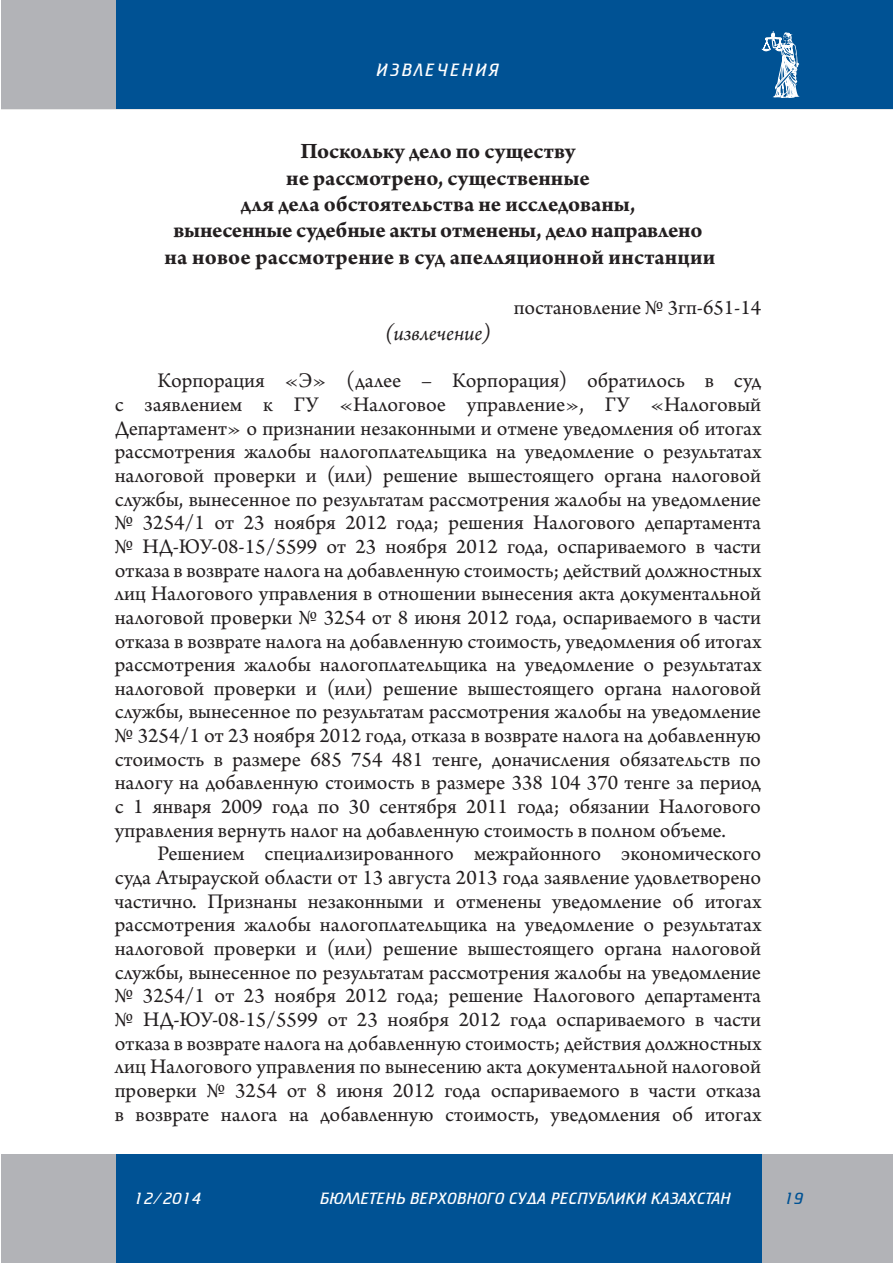
<style>
.page{position:relative;width:893px;height:1263px;background:#fff}
.page>*{position:absolute;margin:0;border:0;box-sizing:border-box;transform-origin:0 0}
.t1{font:700 23.25px/26.4px "Arno Pro";color:#231f20;text-align:center}
.t2{font:italic 22.5px "Arno Pro";color:#231f20}
.t3{font:21.9px/23.7px "Arno Pro";color:#231f20;text-align:justify}
.t4{font:21.75px "Arno Pro";color:#231f20}
.t5{font:300 18px "FK Cricket";letter-spacing:.11em;color:#fff}
.t6{font:300 16.5px "FK Cricket";color:#fff}
.t7{font:300 16.5px "FK Cricket";color:#005294}
</style>
<div class="page">
<div style="left:2px;top:1155px;width:114px;height:108px;background:#b2b3b7"></div>
<div style="left:116px;top:1155px;width:647px;height:108px;background:#005294"></div>
<div style="left:763px;top:1155px;width:130px;height:108px;background:#b2b3b7"></div>
<div style="left:2px;top:0;width:114px;height:109px;background:#b2b3b7"></div>
<div style="left:116px;top:0;width:777px;height:109px;background:#005294"></div>
<svg style="left:761px;top:31px;width:39px;height:67px"></svg>
<p class="t5" style="left:377px;top:61px;width:124px">ИЗВЛЕЧЕНИЯ</p>
<p class="t1" style="left:165px;top:139px;width:552px">Поскольку дело по существу<br>не рассмотрено, существенные<br>для дела обстоятельства не исследованы,<br>вынесенные судебные акты отменены, дело направлено на новое рассмотрение в суд апелляционной инстанции</p>
<p class="t4" style="left:514px;top:295px;width:249px">постановление № 3гп-651-14</p>
<p class="t2" style="left:385px;top:320px;width:107px">(извлечение)</p>
<p class="t3" style="left:115px;top:370px;width:648px;text-indent:43px">Корпорация «Э» (далее – Корпорация) обратилось в суд с заявлением к ГУ «Налоговое управление», ГУ «Налоговый Департамент» о признании незаконными и отмене уведомления об итогах рассмотрения жалобы налогоплательщика на уведомление о результатах налоговой проверки и (или) решение вышестоящего органа налоговой службы, вынесенное по результатам рассмотрения жалобы на уведомление № 3254/1 от 23 ноября 2012 года; решения Налогового департамента № НД-ЮУ-08-15/5599 от 23 ноября 2012 года, оспариваемого в части отказа в возврате налога на добавленную стоимость; действий должностных лиц Налогового управления в отношении вынесения акта документальной налоговой проверки № 3254 от 8 июня 2012 года, оспариваемого в части отказа в возврате налога на добавленную стоимость, уведомления об итогах рассмотрения жалобы налогоплательщика на уведомление о результатах налоговой проверки и (или) решение вышестоящего органа налоговой службы, вынесенное по результатам рассмотрения жалобы на уведомление № 3254/1 от 23 ноября 2012 года, отказа в возврате налога на добавленную стоимость в размере 685 754 481 тенге, доначисления обязательств по налогу на добавленную стоимость в размере 338 104 370 тенге за период с 1 января 2009 года по 30 сентября 2011 года; обязании Налогового управления вернуть налог на добавленную стоимость в полном объеме.</p>
<p class="t3" style="left:115px;top:843px;width:648px;text-indent:43px">Решением специализированного межрайонного экономического суда Атырауской области от 13 августа 2013 года заявление удовлетворено частично. Признаны незаконными и отменены уведомление об итогах рассмотрения жалобы налогоплательщика на уведомление о результатах налоговой проверки и (или) решение вышестоящего органа налоговой службы, вынесенное по результатам рассмотрения жалобы на уведомление № 3254/1 от 23 ноября 2012 года; решение Налогового департамента № НД-ЮУ-08-15/5599 от 23 ноября 2012 года оспариваемого в части отказа в возврате налога на добавленную стоимость; действия должностных лиц Налогового управления по вынесению акта документальной налоговой проверки № 3254 от 8 июня 2012 года оспариваемого в части отказа в возврате налога на добавленную стоимость, уведомления об итогах</p>
<p class="t6" style="left:134px;top:1191px;width:69px">12/2014</p>
<p class="t6" style="left:320px;top:1190px;width:413px">БЮЛЛЕТЕНЬ ВЕРХОВНОГО СУДА РЕСПУБЛИКИ КАЗАХСТАН</p>
<p class="t7" style="left:784px;top:1190px;width:21px">19</p>
</div>
